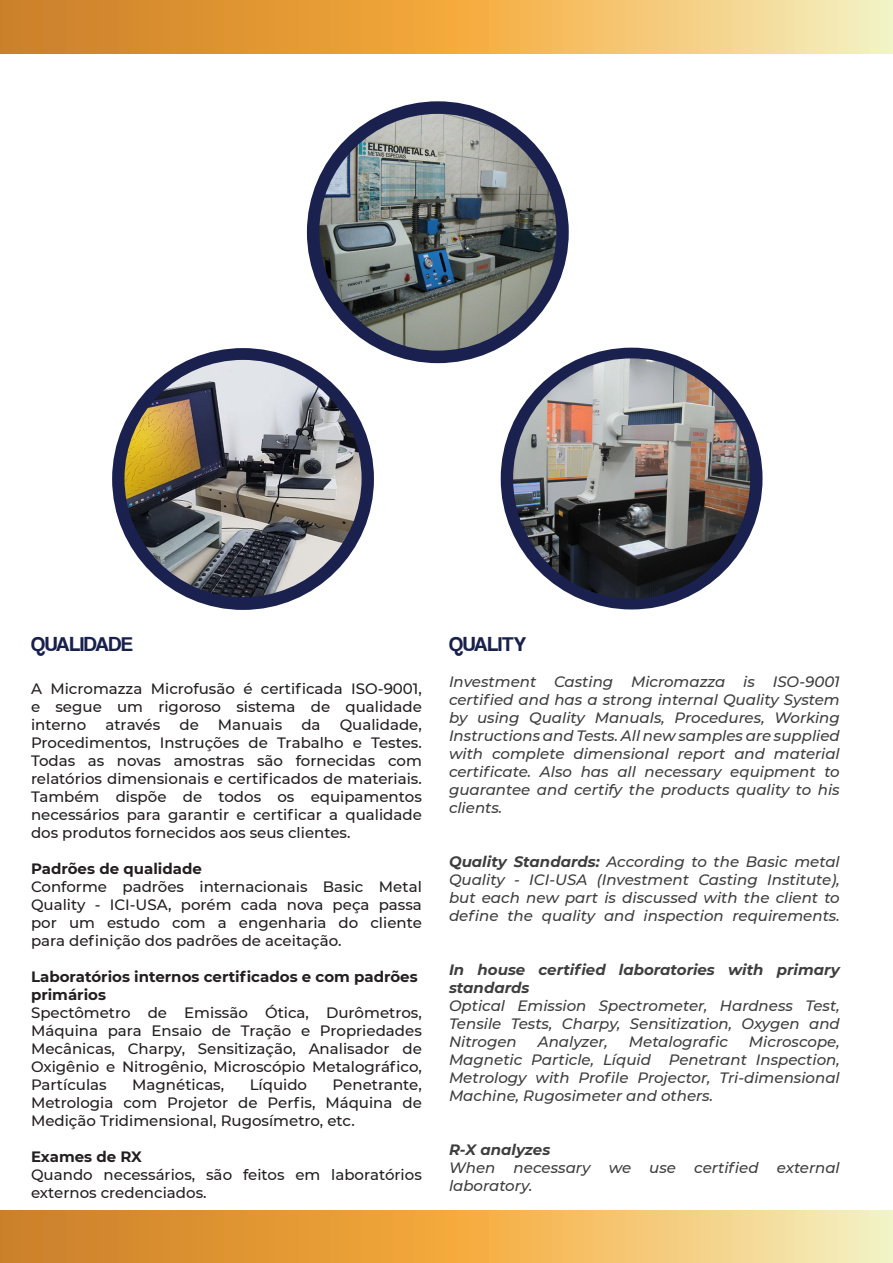
<style>
.page{position:relative;width:893px;height:1263px;background:#fff}
.page>*{position:absolute;margin:0;border:0;box-sizing:border-box;transform-origin:0 0}
.t1{font:21px "Coolvetica Rg";color:#18214c}
.t2{font:500 15px/18px "Montserrat";color:#231f20;text-align:justify}
.t3{font:italic 500 15px/18px "Montserrat";color:#3e3e3f}
.t4{font:700 15px/18px "Montserrat";color:#231f20}
.t5{font:italic 700 15px "Montserrat";color:#3e3e3f}
.s1{font-weight:700}
</style>
<div class="page">
<div style="left:307px;top:101px;width:262px;height:262px;background:#1a214e;border-radius:50%"></div>
<img style="left:319px;top:114px;width:237px;height:237px;border-radius:118px">
<div style="left:501px;top:348px;width:261px;height:261px;background:#1a214e;border-radius:50%"></div>
<img style="left:513px;top:358px;width:237px;height:241px">
<svg style="left:0;top:1210px;width:893px;height:53px;background:#e9b059"></svg>
<svg style="left:0;top:0;width:893px;height:54px;background:#e9b059"></svg>
<div style="left:112px;top:348px;width:262px;height:262px;background:#1a214e;border-radius:50%"></div>
<img style="left:124px;top:360px;width:238px;height:237px;border-radius:119px">
<p class="t1" style="left:31px;top:632px;width:103px">QUALIDADE</p>
<p class="t2" style="left:31px;top:679px;width:392px">A Micromazza Microfusão é certificada ISO-9001,</p>
<p class="t2" style="left:31px;top:697px;width:392px">e segue um rigoroso sistema de qualidade</p>
<p class="t2" style="left:31px;top:715px;width:57px">interno</p>
<p class="t2" style="left:105px;top:715px;width:56px">através</p>
<p class="t2" style="left:179px;top:715px;width:21px">de</p>
<p class="t2" style="left:218px;top:715px;width:66px">Manuais</p>
<p class="t2" style="left:301px;top:715px;width:21px">da</p>
<p class="t2" style="left:340px;top:715px;width:84px">Qualidade,</p>
<p class="t2" style="left:31px;top:733px;width:392px">Procedimentos, Instruções de Trabalho e Testes.</p>
<p class="t2" style="left:31px;top:751px;width:392px">Todas as novas amostras são fornecidas com</p>
<p class="t2" style="left:31px;top:769px;width:392px">relatórios dimensionais e certificados de materiais.</p>
<p class="t2" style="left:31px;top:787px;width:392px">Também dispõe de todos os equipamentos</p>
<p class="t2" style="left:31px;top:805px;width:392px">necessários para garantir e certificar a qualidade</p>
<p class="t2" style="left:31px;top:823px;width:321px">dos produtos fornecidos aos seus clientes.</p>
<p class="t4" style="left:31px;top:859px;width:172px">Padrões de qualidade</p>
<p class="t2" style="left:31px;top:877px;width:392px">Conforme padrões internacionais Basic Metal</p>
<p class="t2" style="left:31px;top:895px;width:392px">Quality - ICI-USA, porém cada nova peça passa</p>
<p class="t2" style="left:31px;top:913px;width:392px">por um estudo com a engenharia do cliente</p>
<p class="t2" style="left:31px;top:931px;width:312px">para definição dos padrões de aceitação.</p>
<p class="t4" style="left:31px;top:967px;width:388px">Laboratórios internos certificados e com padrões primários</p>
<p class="t2" style="left:31px;top:1003px;width:392px">Spectômetro de Emissão Ótica, Durômetros,</p>
<p class="t2" style="left:31px;top:1021px;width:392px">Máquina para Ensaio de Tração e Propriedades Mecânicas, Charpy, Sensitização, Analisador de Oxigênio e Nitrogênio, Microscópio Metalográfico,</p>
<p class="t2" style="left:31px;top:1075px;width:77px">Partículas</p>
<p class="t2" style="left:132px;top:1075px;width:93px">Magnéticas,</p>
<p class="t2" style="left:250px;top:1075px;width:59px">Líquido</p>
<p class="t2" style="left:333px;top:1075px;width:91px">Penetrante,</p>
<p class="t2" style="left:31px;top:1093px;width:392px">Metrologia com Projetor de Perfis, Máquina de</p>
<p class="t2" style="left:31px;top:1111px;width:325px">Medição Tridimensional, Rugosímetro, etc.</p>
<p class="t4" style="left:31px;top:1147px;width:113px">Exames de RX</p>
<p class="t2" style="left:31px;top:1165px;width:392px">Quando necessários, são feitos em laboratórios</p>
<p class="t2" style="left:31px;top:1183px;width:177px">externos credenciados.</p>
<p class="t1" style="left:449px;top:632px;width:79px">QUALITY</p>
<p class="t3" style="left:449px;top:672px;width:392px">Investment Casting Micromazza is ISO-9001</p>
<p class="t3" style="left:449px;top:690px;width:392px">certified and has a strong internal Quality System by using Quality Manuals, Procedures, Working</p>
<p class="t3" style="left:449px;top:726px;width:392px">Instructions and Tests. All new samples are supplied with complete dimensional report and material</p>
<p class="t3" style="left:449px;top:762px;width:392px">certificate. Also has all necessary equipment to</p>
<p class="t3" style="left:449px;top:780px;width:392px">guarantee and certify the products quality to his</p>
<p class="t3" style="left:449px;top:798px;width:55px">clients.</p>
<p class="t3" style="left:449px;top:852px;width:392px;text-align:justify"><span class="s1">Quality Standards:</span> According to the Basic metal Quality - ICI-USA (Investment Casting Institute), but each new part is discussed with the client to define the quality and inspection requirements.</p>
<p class="t5" style="left:449px;top:959px;width:392px">In house certified laboratories with primary</p>
<p class="t5" style="left:449px;top:977px;width:82px">standards</p>
<p class="t3" style="left:449px;top:996px;width:392px;text-align:justify">Optical Emission Spectrometer, Hardness Test, Tensile Tests, Charpy, Sensitization, Oxygen and Nitrogen</p>
<p class="t3" style="left:538px;top:1032px;width:72px">Analyzer,</p>
<p class="t3" style="left:629px;top:1032px;width:101px">Metalografic</p>
<p class="t3" style="left:749px;top:1032px;width:92px">Microscope,</p>
<p class="t3" style="left:449px;top:1050px;width:392px">Magnetic Particle, Líquid Penetrant Inspection,</p>
<p class="t3" style="left:449px;top:1068px;width:392px">Metrology with Profile Projector, Tri-dimensional</p>
<p class="t3" style="left:449px;top:1086px;width:266px">Machine, Rugosimeter and others.</p>
<p class="t5" style="left:449px;top:1139px;width:103px">R-X analyzes</p>
<p class="t3" style="left:449px;top:1158px;width:392px">When necessary we use certified external</p>
<p class="t3" style="left:449px;top:1176px;width:85px">laboratory.</p>
</div>
